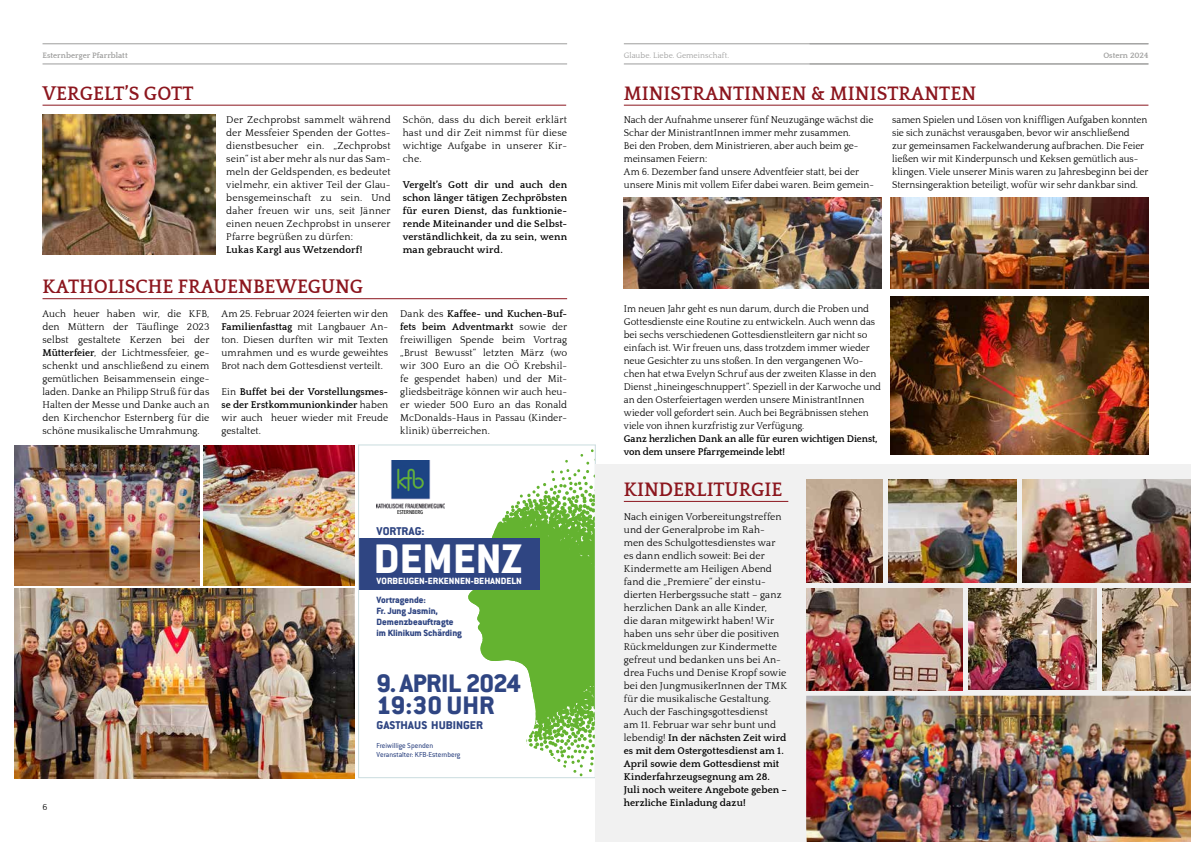
<style>
.page{position:relative;width:1191px;height:842px;background:#fff}
.page>*{position:absolute;margin:0;border:0;box-sizing:border-box;transform-origin:0 0}
.t1{font:800 45.3px "Conduit ITC Std";color:#fff}
.t2{font:800 27.8px/21.9px "Conduit ITC Std";letter-spacing:-.02em;color:#2f4582}
.t3{font:700 20px "Quattrocento";color:#8c161e;scale:.95 1}
.t4{font:800 12.4px "Conduit ITC Std";color:#2f4582}
.t5{font:10px/13px "Quattrocento";color:#000;text-align:justify}
.t6{font:700 10px/13px "Quattrocento";letter-spacing:.005em;color:#000;text-align:justify}
.t7{font:800 9.9px/10.9px "Conduit ITC Std";color:#2f4582}
.t8{font:800 9.9px "Conduit ITC Std";color:#fff}
.t9{font:9px "Quattrocento";color:#000}
.t10{font:8px/8.9px "Conduit ITC Std";color:#2f4582}
.t11{font:700 8px "Quattrocento";color:#9d9d9c}
.t12{font:8px "Quattrocento";letter-spacing:.01em;color:#9d9d9c}
.t13{font:500 5.6px "Avenir Next Condensed";color:#000}
.s1{font-weight:700}
.s2{font-weight:400}
</style>
<div class="page">
<hr style="left:43px;top:44px;width:524px;height:1px;background:#9d9d9c">
<hr style="left:43px;top:64px;width:524px;height:1px;background:#9d9d9c">
<hr style="left:624px;top:44px;width:524px;height:1px;background:#9d9d9c">
<hr style="left:624px;top:64px;width:524px;height:1px;background:#9d9d9c">
<hr style="left:43px;top:298px;width:524px;height:1px;background:#8c161e">
<img style="left:43px;top:114px;width:172px;height:140px">
<hr style="left:43px;top:105px;width:523px;height:1px;background:#8c161e">
<img style="left:14px;top:589px;width:340px;height:189px">
<img style="left:14px;top:445px;width:185px;height:140px">
<img style="left:203px;top:445px;width:151px;height:140px">
<svg style="left:468px;top:449px;width:126px;height:327px"></svg>
<div style="left:358px;top:538px;width:182px;height:52px;background:#2f4582"></div>
<img style="left:376px;top:461px;width:68px;height:47px">
<div style="left:358px;top:444px;width:238px;height:334px;border:1px solid #cfdfe1"></div>
<hr style="left:624px;top:105px;width:524px;height:1px;background:#8c161e">
<img style="left:890px;top:198px;width:258px;height:90px">
<img style="left:624px;top:198px;width:258px;height:90px">
<img style="left:890px;top:296px;width:258px;height:159px">
<div style="left:595px;top:465px;width:596px;height:377px;background:#f1f1f1"></div>
<hr style="left:624px;top:501px;width:164px;height:1px;background:#8c161e">
<img style="left:806px;top:696px;width:385px;height:146px">
<img style="left:806px;top:588px;width:156px;height:102px">
<img style="left:968px;top:588px;width:128px;height:102px">
<img style="left:806px;top:479px;width:77px;height:103px">
<img style="left:1102px;top:588px;width:89px;height:102px">
<img style="left:888px;top:479px;width:128px;height:103px">
<img style="left:1022px;top:479px;width:169px;height:103px">
<p class="t11" style="left:43px;top:51px;width:87px">Esternberger Pfarrblatt</p>
<p class="t12" style="left:624px;top:51px;width:107px">Glaube. Liebe. Gemeinschaft.</p>
<p class="t11" style="left:1103px;top:51px;width:47px">Ostern 2024</p>
<h3 class="t3" style="left:43px;top:83px;width:160px">VERGELT’S GOTT</h3>
<p class="t5" style="left:226px;top:113px;width:166px">Der Zechprobst sammelt während der Messfeier Spenden der Gottes&shy;dienstbesucher ein. „Zechprobst sein“ ist aber mehr als nur das Sam&shy;meln der Geldspenden, es bedeutet vielmehr, ein aktiver Teil der Glau&shy;bensgemeinschaft zu sein. Und daher freuen wir uns, seit Jänner einen neuen Zechprobst in unserer Pfarre begrüßen zu dürfen:</p>
<p class="t6" style="left:226px;top:243px;width:138px">Lukas Kargl aus Wetzendorf!</p>
<p class="t5" style="left:403px;top:113px;width:166px">Schön, dass du dich bereit erklärt hast und dir Zeit nimmst für diese wichtige Aufgabe in unserer Kir&shy;che.</p>
<p class="t6" style="left:403px;top:178px;width:166px">Vergelt’s Gott dir und auch den schon länger tätigen Zechpröbsten für euren Dienst, das funktionie&shy;rende Miteinander und die Selbst&shy;verständlichkeit, da zu sein, wenn man gebraucht wird.</p>
<h3 class="t3" style="left:43px;top:276px;width:339px">KATHOLISCHE FRAUENBEWEGUNG</h3>
<p class="t5" style="left:43px;top:307px;width:168px">Auch heuer haben wir, die KFB, den Müttern der Täuflinge 2023 selbst gestaltete Kerzen bei der <span class="s1">Mütterfeier</span>, der Lichtmessfeier, ge&shy;schenkt und anschließend zu einem gemütlichen Beisammensein einge&shy;laden. Danke an Philipp Struß für das Halten der Messe und Danke auch an den Kirchenchor Esternberg für die schöne musikalische Umrahmung.</p>
<p class="t5" style="left:221px;top:307px;width:168px">Am 25. Februar 2024 feierten wir den <span class="s1">Familienfasttag</span> mit Langbauer An&shy;ton. Diesen durften wir mit Texten umrahmen und es wurde geweihtes Brot nach dem Gottesdienst verteilt.</p>
<p class="t6" style="left:221px;top:385px;width:168px"><span class="s2">Ein</span> Buffet bei der Vorstellungsmes&shy;se der Erstkommunionkinder <span class="s2">haben wir auch heuer wieder mit Freude gestaltet.</span></p>
<p class="t5" style="left:400px;top:307px;width:168px">Dank des <span class="s1">Kaffee- und Kuchen-Buf&shy;fets beim Adventmarkt</span> sowie der freiwilligen Spende beim Vortrag „Brust Bewusst“ letzten März (wo wir 300 Euro an die OÖ Krebshil&shy;fe gespendet haben) und der Mit&shy;gliedsbeiträge können wir auch heu&shy;er wieder 500 Euro an das Ronald McDonalds-Haus in Passau (Kinder&shy;klinik) überreichen.</p>
<p class="t13" style="left:397px;top:508px;width:28px">ESTERNBERG</p>
<p class="t9" style="left:43px;top:803px;width:6px">6</p>
<p class="t4" style="left:376px;top:524px;width:49px">VORTRAG:</p>
<h1 class="t1" style="left:374px;top:531px;width:150px">DEMENZ</h1>
<p class="t8" style="left:376px;top:574px;width:147px">VORBEUGEN-ERKENNEN-BEHANDELN</p>
<p class="t7" style="left:376px;top:595px;width:87px">Vortragende:<br>Fr. Jung Jasmin,<br>Demenzbeauftragte im Klinikum Schärding</p>
<h2 class="t2" style="left:376px;top:671px;width:146px">9. APRIL 2024<br>19:30 UHR</h2>
<p class="t4" style="left:376px;top:717px;width:108px">GASTHAUS HUBINGER</p>
<p class="t10" style="left:376px;top:740px;width:85px">Freiwillige Spenden<br>Veranstalter: KFB-Esternberg</p>
<h3 class="t3" style="left:624px;top:83px;width:372px">MINISTRANTINNEN &amp; MINISTRANTEN</h3>
<p class="t5" style="left:624px;top:113px;width:251px;text-align:left">Nach der Aufnahme unserer fünf Neuzugänge wächst die Schar der MinistrantInnen immer mehr zusammen.<br>Bei den Proben, dem Ministrieren, aber auch beim ge&shy;meinsamen Feiern:<br>Am 6. Dezember fand unsere Adventfeier statt, bei der unsere Minis mit vollem Eifer dabei waren. Beim gemein-</p>
<p class="t5" style="left:892px;top:113px;width:258px;text-align:left">samen Spielen und Lösen von kniffligen Aufgaben konnten sie sich zunächst verausgaben, bevor wir anschließend<br>zur gemeinsamen Fackelwanderung aufbrachen. Die Feier ließen wir mit Kinderpunsch und Keksen gemütlich aus&shy;klingen. Viele unserer Minis waren zu Jahresbeginn bei der Sternsingeraktion beteiligt, wofür wir sehr dankbar sind.</p>
<p class="t5" style="left:624px;top:302px;width:259px;text-align:left">Im neuen Jahr geht es nun darum, durch die Proben und Gottesdienste eine Routine zu entwickeln. Auch wenn das bei sechs verschiedenen Gottesdienstleitern gar nicht so einfach ist. Wir freuen uns, dass trotzdem immer wieder neue Gesichter zu uns stoßen. In den vergangenen Wo&shy;chen hat etwa Evelyn Schruf aus der zweiten Klasse in den Dienst „hineingeschnuppert“. Speziell in der Karwoche und an den Osterfeiertagen werden unsere MinistrantInnen wieder voll gefordert sein. Auch bei Begräbnissen stehen viele von ihnen kurzfristig zur Verfügung.</p>
<p class="t6" style="left:624px;top:432px;width:255px">Ganz herzlichen Dank an alle für euren wichtigen Dienst, von dem unsere Pfarrgemeinde lebt!</p>
<h3 class="t3" style="left:624px;top:479px;width:168px">KINDERLITURGIE</h3>
<p class="t5" style="left:624px;top:510px;width:165px;text-align:left">Nach einigen Vorbereitungstreffen und der Generalprobe im Rah&shy;men des Schulgottesdienstes war es dann endlich soweit: Bei der<br>Kindermette am Heiligen Abend fand die „Premiere“ der einstu&shy;dierten Herbergssuche statt – ganz herzlichen Dank an alle Kinder,<br>die daran mitgewirkt haben! Wir haben uns sehr über die positiven<br>Rückmeldungen zur Kindermette gefreut und bedanken uns bei An&shy;drea Fuchs und Denise Kropf sowie bei den JungmusikerInnen der TMK für die musikalische Gestaltung.<br>Auch der Faschingsgottesdienst<br>am 11. Februar war sehr bunt und lebendig! <span class="s1">In der nächsten Zeit wird es mit dem Ostergottesdienst am 1.<br>April sowie dem Gottesdienst mit<br>Kinderfahrzeugsegnung am 28.<br>Juli noch weitere Angebote geben – herzliche Einladung dazu!</span></p>
</div>
